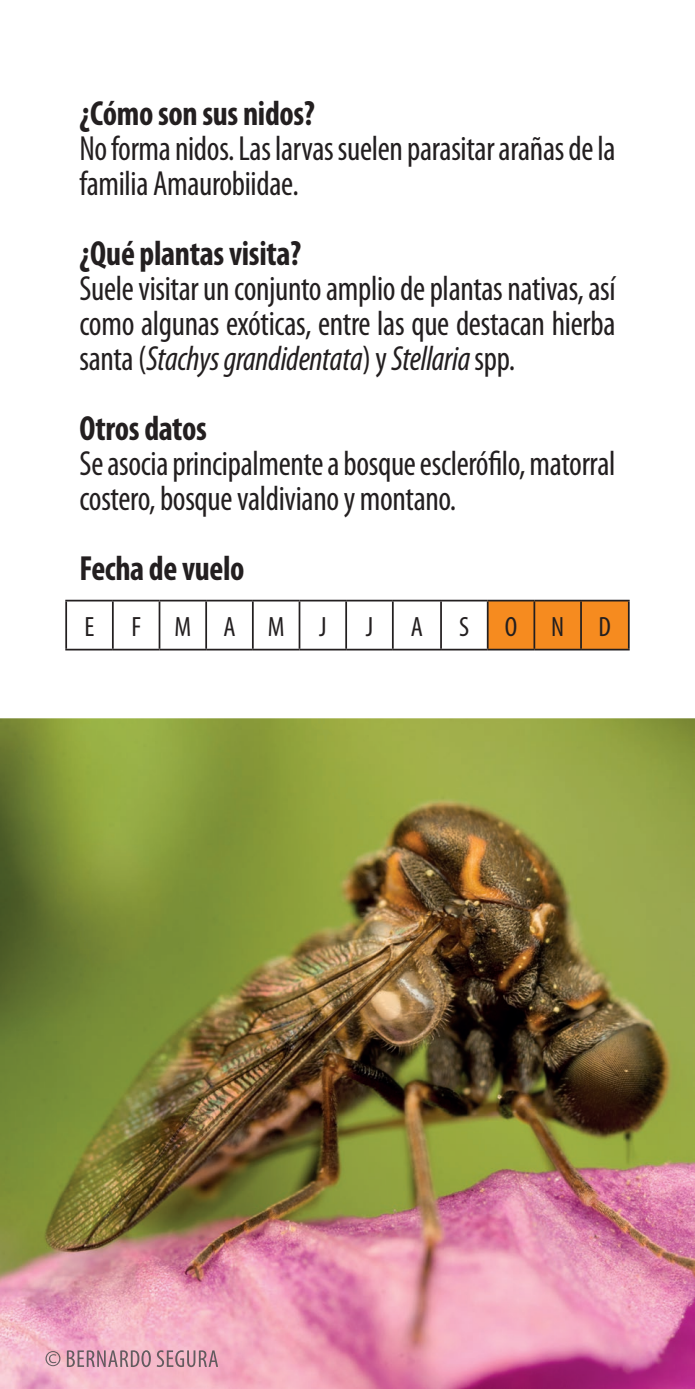
<style>
.page{position:relative;width:695px;height:1389px;background:#fff}
.page>*{position:absolute;margin:0;border:0;box-sizing:border-box;transform-origin:0 0}
.t1{font:condensed 35px/35px "Myriad Pro";letter-spacing:-.01em;color:#231f20;scale:.95 1}
.t2{font:700 condensed 35px "Myriad Pro";letter-spacing:-.01em;color:#231f20;scale:.95 1}
.t3{font:condensed 28px "Myriad Pro";letter-spacing:1.2em;color:#231f20}
.s1{font-style:italic}
</style>
<div class="page">
<svg style="left:67px;top:601px;width:325px;height:48px"></svg>
<div style="left:488px;top:601px;width:139px;height:48px;background:#f68b1f"></div>
<hr style="left:487px;top:600px;width:47px;height:1px;background:#231f20">
<hr style="left:487px;top:649px;width:47px;height:1px;background:#231f20">
<hr style="left:534px;top:600px;width:47px;height:1px;background:#231f20">
<hr style="left:533px;top:601px;width:2px;height:48px;background:#231f20">
<hr style="left:534px;top:649px;width:47px;height:1px;background:#231f20">
<hr style="left:581px;top:600px;width:48px;height:1px;background:#231f20">
<hr style="left:580px;top:601px;width:1px;height:48px;background:#231f20">
<hr style="left:627px;top:601px;width:2px;height:48px;background:#231f20">
<hr style="left:581px;top:649px;width:48px;height:1px;background:#231f20">
<hr style="left:65px;top:600px;width:48px;height:1px;background:#231f20">
<hr style="left:65px;top:601px;width:2px;height:48px;background:#231f20">
<hr style="left:65px;top:649px;width:48px;height:1px;background:#231f20">
<hr style="left:113px;top:600px;width:46px;height:1px;background:#231f20">
<hr style="left:112px;top:601px;width:2px;height:48px;background:#231f20">
<hr style="left:113px;top:649px;width:46px;height:1px;background:#231f20">
<hr style="left:159px;top:600px;width:47px;height:1px;background:#231f20">
<hr style="left:159px;top:601px;width:1px;height:48px;background:#231f20">
<hr style="left:159px;top:649px;width:47px;height:1px;background:#231f20">
<hr style="left:346px;top:600px;width:47px;height:1px;background:#231f20">
<hr style="left:346px;top:649px;width:47px;height:1px;background:#231f20">
<hr style="left:393px;top:600px;width:48px;height:1px;background:#231f20">
<hr style="left:392px;top:601px;width:1px;height:48px;background:#231f20">
<hr style="left:393px;top:649px;width:48px;height:1px;background:#231f20">
<hr style="left:441px;top:600px;width:46px;height:1px;background:#231f20">
<hr style="left:440px;top:601px;width:2px;height:48px;background:#231f20">
<hr style="left:486px;top:601px;width:2px;height:48px;background:#231f20">
<hr style="left:441px;top:649px;width:46px;height:1px;background:#231f20">
<hr style="left:206px;top:600px;width:47px;height:1px;background:#231f20">
<hr style="left:205px;top:601px;width:2px;height:48px;background:#231f20">
<hr style="left:206px;top:649px;width:47px;height:1px;background:#231f20">
<hr style="left:253px;top:600px;width:46px;height:1px;background:#231f20">
<hr style="left:252px;top:601px;width:2px;height:48px;background:#231f20">
<hr style="left:253px;top:649px;width:46px;height:1px;background:#231f20">
<hr style="left:299px;top:600px;width:47px;height:1px;background:#231f20">
<hr style="left:298px;top:601px;width:2px;height:48px;background:#231f20">
<hr style="left:345px;top:601px;width:2px;height:48px;background:#231f20">
<hr style="left:299px;top:649px;width:47px;height:1px;background:#231f20">
<img style="left:0;top:718px;width:694px;height:671px">
<img style="left:45px;top:1350px;width:173px;height:17px">
<p class="t2" style="left:79px;top:92px;width:249px">¿Cómo son sus nidos?</p>
<p class="t1" style="left:79px;top:131px;width:565px">No forma nidos. Las larvas suelen parasitar arañas de la familia Amaurobiidae.</p>
<p class="t2" style="left:79px;top:232px;width:235px">¿Qué plantas visita?</p>
<p class="t1" style="left:79px;top:271px;width:566px;text-align:justify">Suele visitar un conjunto amplio de plantas nativas, así como algunas exóticas, entre las que destacan hierba santa (<span class="s1">Stachys grandidentata</span>) y <span class="s1">Stellaria</span> spp.</p>
<p class="t2" style="left:79px;top:407px;width:136px">Otros datos</p>
<p class="t1" style="left:79px;top:446px;width:565px">Se asocia principalmente a bosque esclerófilo, matorral costero, bosque valdiviano y montano.</p>
<p class="t2" style="left:79px;top:547px;width:175px">Fecha de vuelo</p>
<p class="t3" style="left:84px;top:609px;width:11px">E</p>
<p class="t3" style="left:131px;top:609px;width:197px">FMAMJ</p>
<p class="t3" style="left:365px;top:609px;width:9px">J</p>
<p class="t3" style="left:410px;top:609px;width:14px">A</p>
<p class="t3" style="left:459px;top:609px;width:12px">S</p>
<p class="t3" style="left:504px;top:609px;width:108px">OND</p>
</div>
